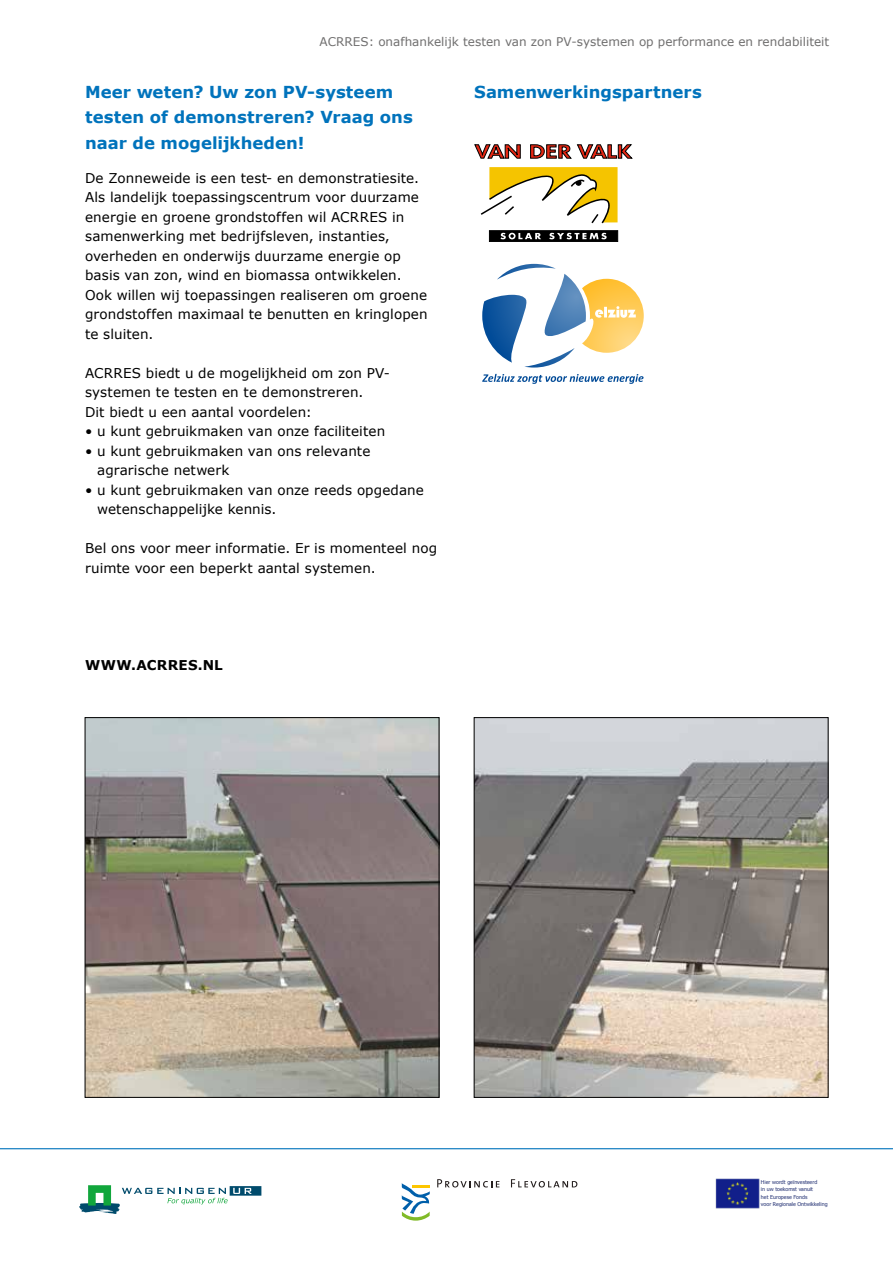
<style>
.page{position:relative;width:893px;height:1263px;background:#fff}
.page>*{position:absolute;margin:0;border:0;box-sizing:border-box;transform-origin:0 0}
.t1{font:700 16.5px/25.5px "Verdana";color:#0073bc}
.t2{font:13.5px/19.5px "Verdana";letter-spacing:.01em;color:#000}
.t3{font:700 13.5px "Verdana";letter-spacing:.025em;color:#000}
.t4{font:12px "Verdana";color:#706f6f}
.t5{font:5.4px/7.4px "Tahoma";color:#263475}
</style>
<div class="page">
<hr style="left:0;top:1148px;width:893px;height:1px;background:#0073bc">
<img style="left:87px;top:719px;width:350px;height:377px">
<div style="left:85px;top:717px;width:354px;height:381px;border:1px solid #000"></div>
<img style="left:476px;top:719px;width:350px;height:377px">
<div style="left:474px;top:717px;width:354px;height:381px;border:1px solid #000"></div>
<svg style="left:489px;top:230px;width:129px;height:12px"></svg>
<svg style="left:474px;top:144px;width:159px;height:79px"></svg>
<svg style="left:500px;top:233px;width:41px;height:6px"></svg>
<svg style="left:549px;top:233px;width:58px;height:6px"></svg>
<svg style="left:482px;top:264px;width:162px;height:104px"></svg>
<svg style="left:482px;top:374px;width:162px;height:10px"></svg>
<svg style="left:79px;top:1185px;width:182px;height:29px"></svg>
<svg style="left:437px;top:1179px;width:62px;height:8px"></svg>
<svg style="left:511px;top:1179px;width:66px;height:8px"></svg>
<svg style="left:402px;top:1183px;width:28px;height:37px"></svg>
<img style="left:716px;top:1178px;width:44px;height:30px">
<p class="t4" style="left:320px;top:33px;width:511px">ACRRES: onafhankelijk testen van zon PV-systemen op performance en rendabiliteit</p>
<p class="t1" style="left:85px;top:79px;width:329px">Meer weten? Uw zon PV-systeem testen of demonstreren? Vraag ons naar de mogelijkheden!</p>
<p class="t2" style="left:85px;top:168px;width:344px">De Zonneweide is een test- en demonstratiesite.<br>Als landelijk toepassingscentrum voor duurzame energie en groene grondstoffen wil ACRRES in samenwerking met bedrijfsleven, instanties, overheden en onderwijs duurzame energie op basis van zon, wind en biomassa ontwikkelen.<br>Ook willen wij toepassingen realiseren om groene grondstoffen maximaal te benutten en kringlopen te sluiten.</p>
<p class="t2" style="left:85px;top:363px;width:306px">ACRRES biedt u de mogelijkheid om zon PV&shy;systemen te testen en te demonstreren.<br>Dit biedt u een aantal voordelen:</p>
<p class="t2" style="left:85px;top:421px;width:302px">• u kunt gebruikmaken van onze faciliteiten</p>
<p class="t2" style="left:97px;top:441px;width:275px;text-indent:-12px">• u kunt gebruikmaken van ons relevante agrarische netwerk</p>
<p class="t2" style="left:97px;top:480px;width:328px;text-indent:-12px">• u kunt gebruikmaken van onze reeds opgedane wetenschappelijke kennis.</p>
<p class="t2" style="left:85px;top:538px;width:354px">Bel ons voor meer informatie. Er is momenteel nog ruimte voor een beperkt aantal systemen.</p>
<p class="t3" style="left:85px;top:655px;width:139px">WWW.ACRRES.NL</p>
<p class="t1" style="left:474px;top:79px;width:229px">Samenwerkingspartners</p>
<p class="t5" style="left:761px;top:1178px;width:68px">Hier wordt geïnvesteerd<br>in uw toekomst vanuit<br>het Europese Fonds<br>voor Regionale Ontwikkeling</p>
</div>
